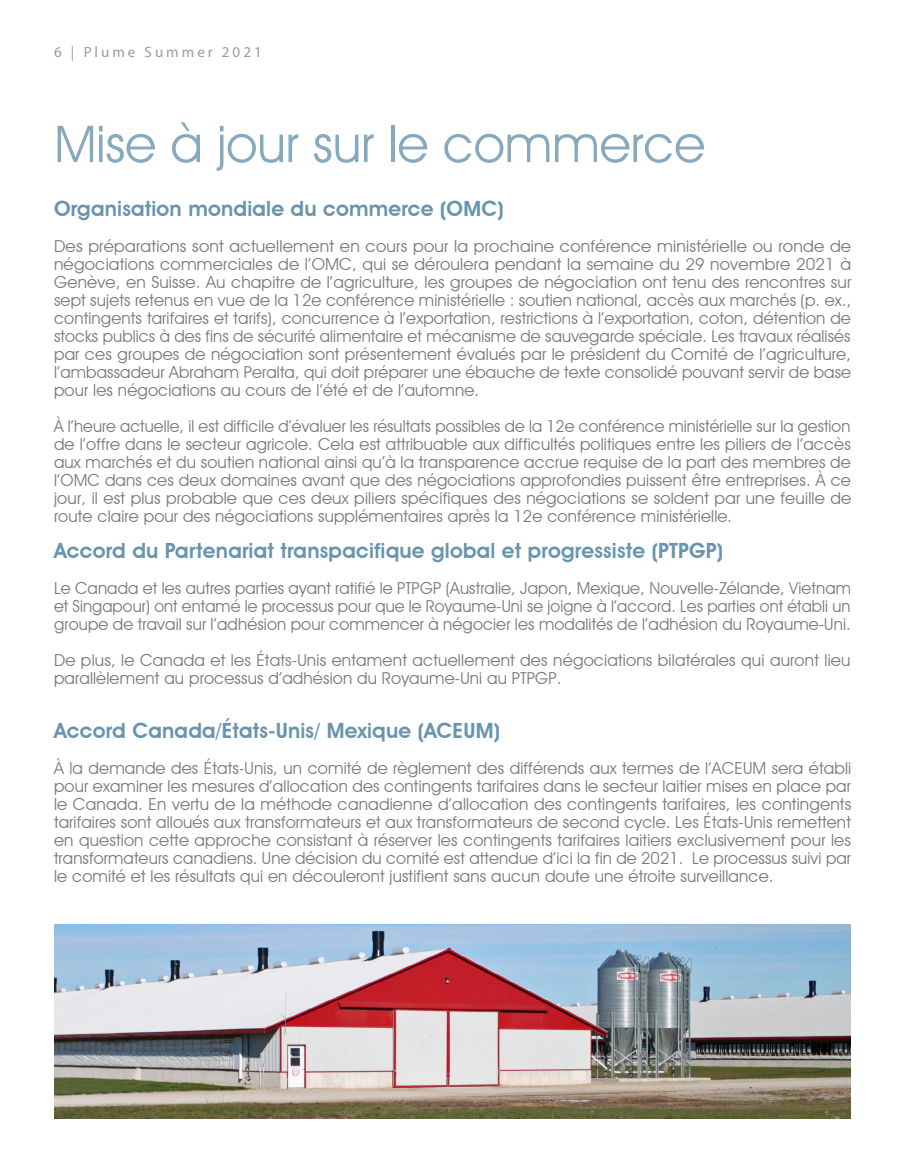
<style>
.page{position:relative;width:905px;height:1175px;background:#fff}
.page>*{position:absolute;margin:0;border:0;box-sizing:border-box;transform-origin:0 0}
.t1{font:51px "Avant Garde IT Cby BT";color:#6894ad}
.t2{font:600 21px "Avant Garde IT Cby BT";letter-spacing:.01em;color:#6894ad}
.t3{font:16.5px/18px "Avant Garde IT Cby BT";letter-spacing:.01em;color:#77787b;text-align:justify}
.t4{font:15px "Myriad Pro";letter-spacing:.2em;color:#999b9c}
</style>
<div class="page">
<img style="left:54px;top:924px;width:796px;height:195px">
<p class="t4" style="left:54px;top:43px;width:209px">6 | Plume Summer 2021</p>
<h1 class="t1" style="left:54px;top:113px;width:652px">Mise à jour sur le commerce</h1>
<p class="t2" style="left:54px;top:196px;width:451px">Organisation mondiale du commerce (OMC)</p>
<p class="t3" style="left:54px;top:237px;width:798px">Des préparations sont actuellement en cours pour la prochaine conférence ministérielle ou ronde de négociations commerciales de l’OMC, qui se déroulera pendant la semaine du 29 novembre 2021 à Genève, en Suisse. Au chapitre de l’agriculture, les groupes de négociation ont tenu des rencontres sur sept sujets retenus en vue de la 12e conférence ministérielle : soutien national, accès aux marchés (p. ex., contingents tarifaires et tarifs), concurrence à l’exportation, restrictions à l’exportation, coton, détention de stocks publics à des fins de sécurité alimentaire et mécanisme de sauvegarde spéciale. Les travaux réalisés par ces groupes de négociation sont présentement évalués par le président du Comité de l’agriculture, l’ambassadeur Abraham Peralta, qui doit préparer une ébauche de texte consolidé pouvant servir de base pour les négociations au cours de l’été et de l’automne.</p>
<p class="t3" style="left:54px;top:417px;width:798px">À l’heure actuelle, il est difficile d’évaluer les résultats possibles de la 12e conférence ministérielle sur la gestion de l’offre dans le secteur agricole. Cela est attribuable aux difficultés politiques entre les piliers de l’accès aux marchés et du soutien national ainsi qu’à la transparence accrue requise de la part des membres de l’OMC dans ces deux domaines avant que des négociations approfondies puissent être entreprises. À ce jour, il est plus probable que ces deux piliers spécifiques des négociations se soldent par une feuille de route claire pour des négociations supplémentaires après la 12e conférence ministérielle.</p>
<p class="t2" style="left:54px;top:538px;width:670px">Accord du Partenariat transpacifique global et progressiste (PTPGP)</p>
<p class="t3" style="left:54px;top:579px;width:798px">Le Canada et les autres parties ayant ratifié le PTPGP (Australie, Japon, Mexique, Nouvelle-Zélande, Vietnam et Singapour) ont entamé le processus pour que le Royaume-Uni se joigne à l’accord. Les parties ont établi un groupe de travail sur l’adhésion pour commencer à négocier les modalités de l’adhésion du Royaume-Uni.</p>
<p class="t3" style="left:54px;top:651px;width:798px">De plus, le Canada et les États-Unis entament actuellement des négociations bilatérales qui auront lieu parallèlement au processus d’adhésion du Royaume-Uni au PTPGP.</p>
<p class="t2" style="left:54px;top:718px;width:447px">Accord Canada/États-Unis/ Mexique (ACEUM)</p>
<p class="t3" style="left:54px;top:759px;width:798px">À la demande des États-Unis, un comité de règlement des différends aux termes de l’ACEUM sera établi pour examiner les mesures d’allocation des contingents tarifaires dans le secteur laitier mises en place par le Canada. En vertu de la méthode canadienne d’allocation des contingents tarifaires, les contingents tarifaires sont alloués aux transformateurs et aux transformateurs de second cycle. Les États-Unis remettent en question cette approche consistant à réserver les contingents tarifaires laitiers exclusivement pour les transformateurs canadiens. Une décision du comité est attendue d’ici la fin de 2021. Le processus suivi par le comité et les résultats qui en découleront justifient sans aucun doute une étroite surveillance.</p>
</div>
